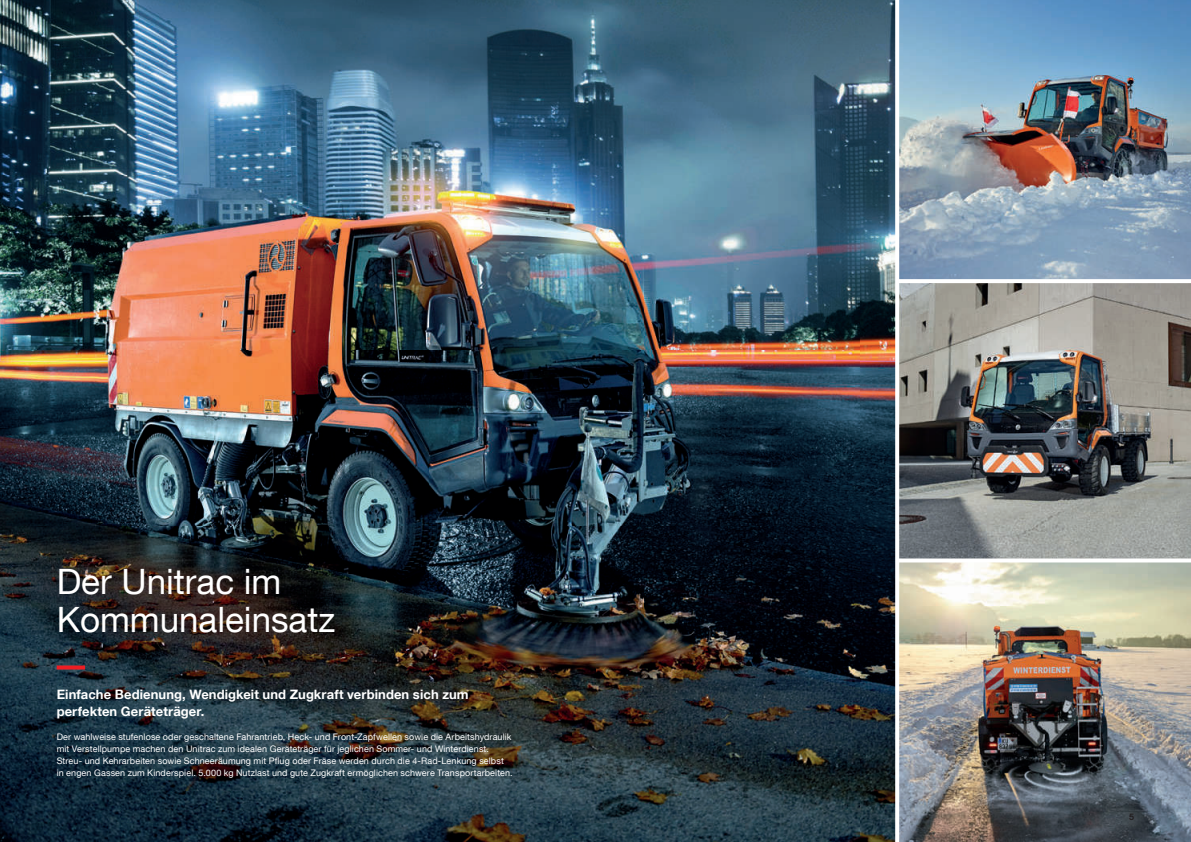
<style>
.page{position:relative;width:1191px;height:842px;background:#fff}
.page>*{position:absolute;margin:0;border:0;box-sizing:border-box;transform-origin:0 0}
.t1{font:35px/38.4px "Helvetica Neue LT Com";color:#fff}
.t2{font:700 13px/17px "Helvetica Neue LT Com";letter-spacing:.01em;color:#fff}
.t3{font:9px/12px "Helvetica Neue LT Com";letter-spacing:.01em;color:#fff}
.t4{font:700 9px "Helvetica Neue LT Com";color:#231f20}
</style>
<div class="page">
<img style="left:0;top:0;width:895px;height:842px">
<img style="left:899px;top:283px;width:292px;height:275px">
<img style="left:899px;top:0;width:292px;height:279px">
<img style="left:899px;top:562px;width:292px;height:280px">
<svg style="left:899px;top:279px;width:292px;height:1px"></svg>
<svg style="left:899px;top:558px;width:292px;height:1px"></svg>
<svg style="left:57px;top:665px;width:28px;height:4px"></svg>
<svg style="left:895px;top:0;width:1px;height:842px"></svg>
<h1 class="t1" style="left:57px;top:565px;width:280px">Der Unitrac im<br>Kommunaleinsatz</h1>
<h2 class="t2" style="left:57px;top:687px;width:413px">Einfache Bedienung, Wendigkeit und Zugkraft verbinden sich zum perfekten Geräteträger.</h2>
<p class="t3" style="left:57px;top:732px;width:457px">Der wahlweise stufenlose oder geschaltene Fahrantrieb, Heck- und Front-Zapfwellen sowie die Arbeitshydraulik mit Verstellpumpe machen den Unitrac zum idealen Geräteträger für jeglichen Sommer- und Winterdienst.<br>Streu- und Kehrarbeiten sowie Schneeräumung mit Pflug oder Fräse werden durch die 4-Rad-Lenkung selbst in engen Gassen zum Kinderspiel. 5.000 kg Nutzlast und gute Zugkraft ermöglichen schwere Transportarbeiten.</p>
<p class="t4" style="left:1129px;top:813px;width:7px">5</p>
</div>
